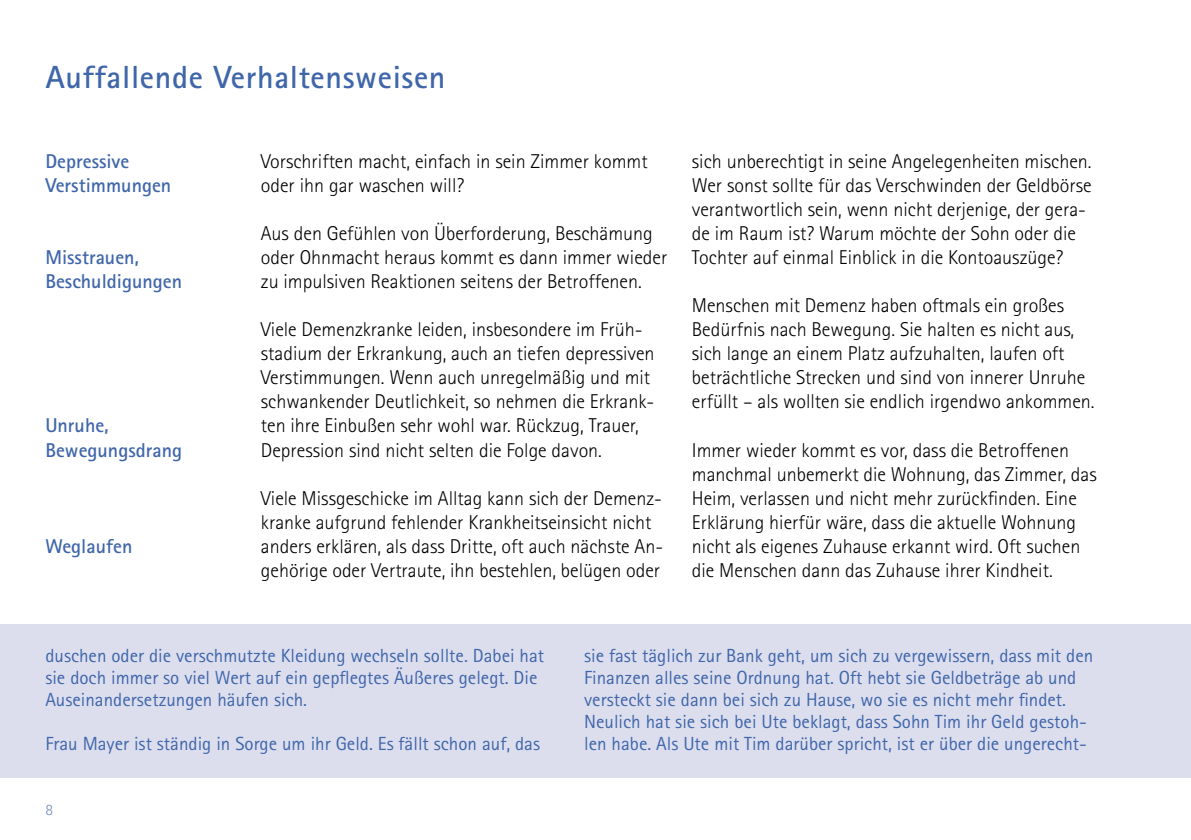
<style>
.page{position:relative;width:1191px;height:840px;background:#fff}
.page>*{position:absolute;margin:0;border:0;box-sizing:border-box;transform-origin:0 0}
.t1{font:700 32px "Rotis Sans Serif";letter-spacing:.02em;color:#4066aa}
.t2{font:300 20px/24px "Rotis Sans Serif";color:#000}
.t3{font:700 20px/24px "Rotis Sans Serif";color:#4066aa}
.t4{font:19px/22px "Rotis Sans Serif";color:#4066aa}
.t5{font:300 16px "Rotis Sans Serif";color:#7588be}
</style>
<div class="page">
<div style="left:0;top:624px;width:1191px;height:153px;background:#dcdeee"></div>
<h1 class="t1" style="left:45px;top:57px;width:402px">Auffallende Verhaltensweisen</h1>
<p class="t3" style="left:45px;top:149px;width:127px">Depressive<br>Verstimmungen</p>
<p class="t3" style="left:45px;top:245px;width:138px">Misstrauen,<br>Beschuldigungen</p>
<p class="t3" style="left:45px;top:413px;width:138px">Unruhe,<br>Bewegungsdrang</p>
<p class="t3" style="left:45px;top:533px;width:89px">Weglaufen</p>
<p class="t2" style="left:261px;top:149px;width:388px">Vorschriften macht, einfach in sein Zimmer kommt oder ihn gar waschen will?</p>
<p class="t2" style="left:261px;top:221px;width:408px">Aus den Gefühlen von Überforderung, Beschämung oder Ohnmacht heraus kommt es dann immer wieder zu impulsiven Reaktionen seitens der Betroffenen.</p>
<p class="t2" style="left:261px;top:317px;width:395px">Viele Demenzkranke leiden, insbesondere im Früh&shy;stadium der Erkrankung, auch an tiefen depressiven Verstimmungen. Wenn auch unregelmäßig und mit schwankender Deutlichkeit, so nehmen die Erkrank&shy;ten ihre Einbußen sehr wohl war. Rückzug, Trauer, Depression sind nicht selten die Folge davon.</p>
<p class="t2" style="left:261px;top:485px;width:404px">Viele Missgeschicke im Alltag kann sich der Demenz&shy;kranke aufgrund fehlender Krankheitseinsicht nicht anders erklären, als dass Dritte, oft auch nächste An&shy;gehörige oder Vertraute, ihn bestehlen, belügen oder</p>
<p class="t2" style="left:692px;top:149px;width:401px">sich unberechtigt in seine Angelegenheiten mischen.<br>Wer sonst sollte für das Verschwinden der Geldbörse verantwortlich sein, wenn nicht derjenige, der gera&shy;de im Raum ist? Warum möchte der Sohn oder die Tochter auf einmal Einblick in die Kontoauszüge?</p>
<p class="t2" style="left:692px;top:293px;width:404px">Menschen mit Demenz haben oftmals ein großes Bedürfnis nach Bewegung. Sie halten es nicht aus, sich lange an einem Platz aufzuhalten, laufen oft beträchtliche Strecken und sind von innerer Unruhe erfüllt – als wollten sie endlich irgendwo ankommen.</p>
<p class="t2" style="left:692px;top:437px;width:406px">Immer wieder kommt es vor, dass die Betroffenen manchmal unbemerkt die Wohnung, das Zimmer, das Heim, verlassen und nicht mehr zurückfinden. Eine Erklärung hierfür wäre, dass die aktuelle Wohnung nicht als eigenes Zuhause erkannt wird. Oft suchen die Menschen dann das Zuhause ihrer Kindheit.</p>
<p class="t4" style="left:45px;top:643px;width:500px">duschen oder die verschmutzte Kleidung wechseln sollte. Dabei hat sie doch immer so viel Wert auf ein gepflegtes Äußeres gelegt. Die<br>Auseinandersetzungen häufen sich.</p>
<p class="t4" style="left:45px;top:731px;width:496px">Frau Mayer ist ständig in Sorge um ihr Geld. Es fällt schon auf, das</p>
<p class="t5" style="left:45px;top:799px;width:9px">8</p>
<p class="t4" style="left:584px;top:643px;width:510px">sie fast täglich zur Bank geht, um sich zu vergewissern, dass mit den Finanzen alles seine Ordnung hat. Oft hebt sie Geldbeträge ab und versteckt sie dann bei sich zu Hause, wo sie es nicht mehr findet.<br>Neulich hat sie sich bei Ute beklagt, dass Sohn Tim ihr Geld gestoh&shy;len habe. Als Ute mit Tim darüber spricht, ist er über die ungerecht-</p>
</div>
